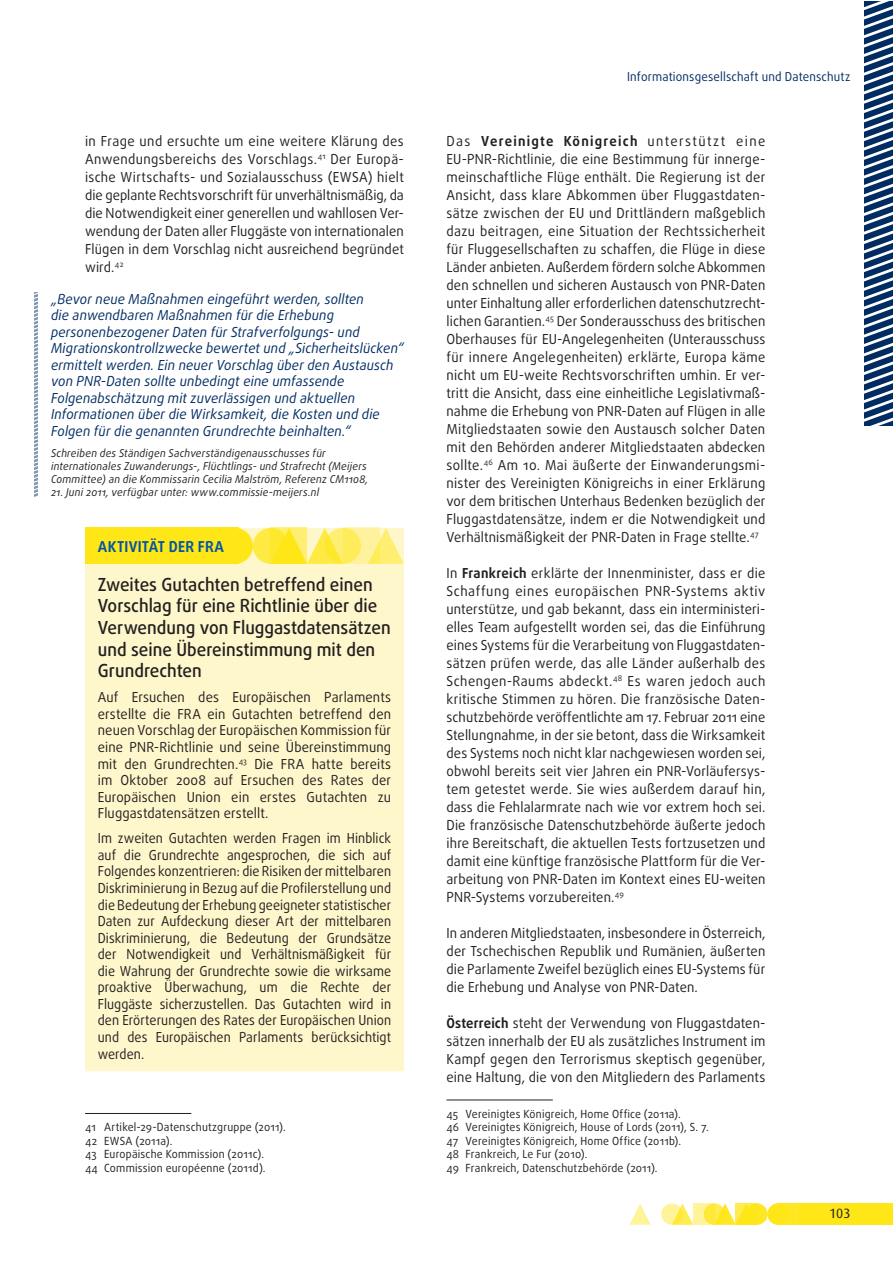
<style>
.page{position:relative;width:893px;height:1263px;background:#fff}
.page>*{position:absolute;margin:0;border:0;box-sizing:border-box;transform-origin:0 0}
.t1{font:500 18px/21.6px "Daxline Pro";color:#231f20;scale:.95 1}
.t2{font:700 15px "Daxline Pro";letter-spacing:.02em;color:#0155a5;scale:.95 1}
.t3{font:13.8px/18px "Daxline Pro";letter-spacing:.01em;color:#231f20;text-align:justify;scale:.95 1}
.t4{font:13.8px/16.5px "Daxline Pro";letter-spacing:.01em;color:#231f20;text-align:justify;scale:.92 1}
.t5{font:italic 13.8px/16.5px "Daxline Pro";letter-spacing:.01em;color:#002c62;scale:.95 1}
.t6{font:13.5px "Dax";color:#231f20}
.t7{font:12.3px "Daxline Pro";letter-spacing:.015em;color:#002c62;scale:.95 1}
.t8{font:11.25px/13.5px "Daxline Pro";letter-spacing:.02em;color:#231f20;scale:.95 1}
.t9{font:italic 10.8px/12.9px "Daxline Pro";letter-spacing:.02em;color:#231f20;scale:.95 1}
.s1{font-weight:700}
</style>
<div class="page">
<div style="left:799px;top:1203px;width:93px;height:22px;background:#ffe616"></div>
<div style="left:746px;top:1203px;width:21px;height:22px;background:#ffe724;border-radius:50%"></div>
<div style="left:778px;top:1203px;width:21px;height:22px;background:#ffe724"></div>
<svg style="left:675px;top:1203px;width:18px;height:22px"></svg>
<svg style="left:629px;top:1203px;width:22px;height:22px"></svg>
<div style="left:767px;top:1203px;width:22px;height:22px;background:#ffe616;border-radius:50%"></div>
<svg style="left:718px;top:1203px;width:18px;height:22px"></svg>
<svg style="left:704px;top:1203px;width:21px;height:22px"></svg>
<svg style="left:661px;top:1203px;width:21px;height:22px"></svg>
<svg style="left:736px;top:1203px;width:21px;height:22px"></svg>
<svg style="left:693px;top:1203px;width:21px;height:22px"></svg>
<svg style="left:864px;top:1px;width:28px;height:424px"></svg>
<svg style="left:34px;top:293px;width:3px;height:204px"></svg>
<div style="left:85px;top:528px;width:319px;height:543px;background:#fef7cc"></div>
<div style="left:253px;top:528px;width:36px;height:36px;background:linear-gradient(to bottom,#feea44,#feea43);border-radius:50%"></div>
<svg style="left:379px;top:528px;width:25px;height:36px"></svg>
<div style="left:217px;top:528px;width:36px;height:36px;background:#ffe616;border-radius:50%"></div>
<svg style="left:307px;top:528px;width:32px;height:36px"></svg>
<svg style="left:325px;top:528px;width:36px;height:36px"></svg>
<svg style="left:271px;top:528px;width:36px;height:36px"></svg>
<svg style="left:343px;top:528px;width:36px;height:36px"></svg>
<div style="left:85px;top:528px;width:153px;height:36px;background:#ffe616"></div>
<hr style="left:85px;top:1113px;width:106px;height:1px;background:#231f20">
<hr style="left:446px;top:1099px;width:107px;height:1px;background:#231f20">
<p class="t3" style="left:85px;top:132px;width:337px">in Frage und ersuchte um eine weitere Klärung des Anwendungsbereichs des Vorschlags.<sup>41</sup> Der Europä&shy;ische Wirtschafts- und Sozialausschuss (EWSA) hielt die geplante Rechtsvorschrift für unverhältnismäßig, da die Notwendigkeit einer generellen und wahllosen Ver&shy;wendung der Daten aller Fluggäste von internationalen Flügen in dem Vorschlag nicht ausreichend begründet wird.<sup>42</sup><sup>43</sup></p>
<p class="t5" style="left:51px;top:291px;width:373px">„Bevor neue Maßnahmen eingeführt werden, sollten<br>die anwendbaren Maßnahmen für die Erhebung personenbezogener Daten für Strafverfolgungs- und Migrationskontrollzwecke bewertet und „Sicherheitslücken“ ermittelt werden. Ein neuer Vorschlag über den Austausch von PNR-Daten sollte unbedingt eine umfassende Folgenabschätzung mit zuverlässigen und aktuellen Informationen über die Wirksamkeit, die Kosten und die Folgen für die genannten Grundrechte beinhalten.“</p>
<p class="t9" style="left:51px;top:447px;width:336px">Schreiben des Ständigen Sachverständigenausschusses für internationales Zuwanderungs-, Flüchtlings- und Strafrecht (Meijers<br>Committee) an die Kommissarin Cecilia Malström, Referenz CM1108,</p>
<p class="t9" style="left:51px;top:486px;width:284px">21. Juni 2011, verfügbar unter: www.commissie-meijers.nl</p>
<p class="t2" style="left:98px;top:536px;width:134px">AKTIVITÄT DER FRA</p>
<h1 class="t1" style="left:98px;top:574px;width:310px">Zweites Gutachten betreffend einen<br>Vorschlag für eine Richtlinie über die<br>Verwendung von Fluggastdatensätzen und seine Übereinstimmung mit den<br>Grundrechten</h1>
<p class="t3" style="left:98px;top:689px;width:310px;line-height:16.5px">Auf Ersuchen des Europäischen Parlaments erstellte die FRA ein Gutachten betreffend den neuen Vorschlag der Europäischen Kommission für eine PNR-Richtlinie und seine Übereinstimmung mit den Grundrechten.<sup>43</sup> Die FRA hatte bereits im Oktober 2008 auf Ersuchen des Rates der Europäischen Union ein erstes Gutachten zu Fluggastdatensätzen erstellt.</p>
<p class="t4" style="left:98px;top:830px;width:320px">Im zweiten Gutachten werden Fragen im Hinblick auf die Grundrechte angesprochen, die sich auf Folgendes konzentrieren: die Risiken der mittelbaren Diskriminierung in Bezug auf die Profilerstellung und die Bedeutung der Erhebung geeigneter statistischer Daten zur Aufdeckung dieser Art der mittelbaren Diskriminierung, die Bedeutung der Grundsätze der Notwendigkeit und Verhältnismäßigkeit für die Wahrung der Grundrechte sowie die wirksame proaktive Überwachung, um die Rechte der Fluggäste sicherzustellen. Das Gutachten wird in den Erörterungen des Rates der Europäischen Union und des Europäischen Parlaments berücksichtigt werden.</p>
<p class="t8" style="left:85px;top:1120px;width:213px">41 Artikel-29-Datenschutzgruppe (2011).<br>42 EWSA (2011a).<br>43 Europäische Kommission (2011c).<br>44 Commission européenne (2011d).</p>
<p class="t7" style="left:627px;top:68px;width:237px">Informationsgesellschaft und Datenschutz</p>
<p class="t3" style="left:446px;top:132px;width:337px">Das <span class="s1">Vereinigte Königreich</span> unterstützt eine EU-PNR-Richtlinie, die eine Bestimmung für innerge&shy;meinschaftliche Flüge enthält. Die Regierung ist der Ansicht, dass klare Abkommen über Fluggastdaten&shy;sätze zwischen der EU und Drittländern maßgeblich dazu beitragen, eine Situation der Rechtssicherheit für Fluggesellschaften zu schaffen, die Flüge in diese Länder anbieten. Außerdem fördern solche Abkommen den schnellen und sicheren Austausch von PNR-Daten unter Einhaltung aller erforderlichen datenschutzrecht&shy;lichen Garantien.<sup>45</sup> Der Sonderausschuss des britischen Oberhauses für EU-Angelegenheiten (Unterausschuss für innere Angelegenheiten) erklärte, Europa käme nicht um EU-weite Rechtsvorschriften umhin. Er ver&shy;tritt die Ansicht, dass eine einheitliche Legislativmaß&shy;nahme die Erhebung von PNR-Daten auf Flügen in alle Mitgliedstaaten sowie den Austausch solcher Daten mit den Behörden anderer Mitgliedstaaten abdecken sollte.<sup>46</sup> Am 10. Mai äußerte der Einwanderungsmi&shy;nister des Vereinigten Königreichs in einer Erklärung vor dem britischen Unterhaus Bedenken bezüglich der Fluggastdatensätze, indem er die Notwendigkeit und Verhältnismäßigkeit der PNR-Daten in Frage stellte.<sup>47</sup></p>
<p class="t3" style="left:446px;top:564px;width:337px">In <span class="s1">Frankreich</span> erklärte der Innenminister, dass er die Schaffung eines europäischen PNR-Systems aktiv unterstütze, und gab bekannt, dass ein interministeri&shy;elles Team aufgestellt worden sei, das die Einführung eines Systems für die Verarbeitung von Fluggastdaten&shy;sätzen prüfen werde, das alle Länder außerhalb des Schengen-Raums abdeckt.<sup>48</sup> Es waren jedoch auch kritische Stimmen zu hören. Die französische Daten&shy;schutzbehörde veröffentlichte am 17. Februar 2011 eine Stellungnahme, in der sie betont, dass die Wirksamkeit des Systems noch nicht klar nachgewiesen worden sei, obwohl bereits seit vier Jahren ein PNR-Vorläufersys&shy;tem getestet werde. Sie wies außerdem darauf hin, dass die Fehlalarmrate nach wie vor extrem hoch sei.<br>Die französische Datenschutzbehörde äußerte jedoch ihre Bereitschaft, die aktuellen Tests fortzusetzen und damit eine künftige französische Plattform für die Ver&shy;arbeitung von PNR-Daten im Kontext eines EU-weiten PNR-Systems vorzubereiten.<sup>49</sup></p>
<p class="t3" style="left:446px;top:924px;width:337px">In anderen Mitgliedstaaten, insbesondere in Österreich, der Tschechischen Republik und Rumänien, äußerten die Parlamente Zweifel bezüglich eines EU-Systems für die Erhebung und Analyse von PNR-Daten.</p>
<p class="t3" style="left:446px;top:1014px;width:337px"><span class="s1">Österreich</span> steht der Verwendung von Fluggastdaten&shy;sätzen innerhalb der EU als zusätzliches Instrument im Kampf gegen den Terrorismus skeptisch gegenüber, eine Haltung, die von den Mitgliedern des Parlaments</p>
<p class="t8" style="left:446px;top:1107px;width:278px">45 Vereinigtes Königreich, Home Office (2011a).<br>46 Vereinigtes Königreich, House of Lords (2011), S. 7.<br>47 Vereinigtes Königreich, Home Office (2011b).<br>48 Frankreich, Le Fur (2010).<br>49 Frankreich, Datenschutzbehörde (2011).</p>
<p class="t6" style="left:829px;top:1206px;width:23px">103</p>
<p class="t6" style="left:829px;top:1210px;width:23px">103</p>
</div>
